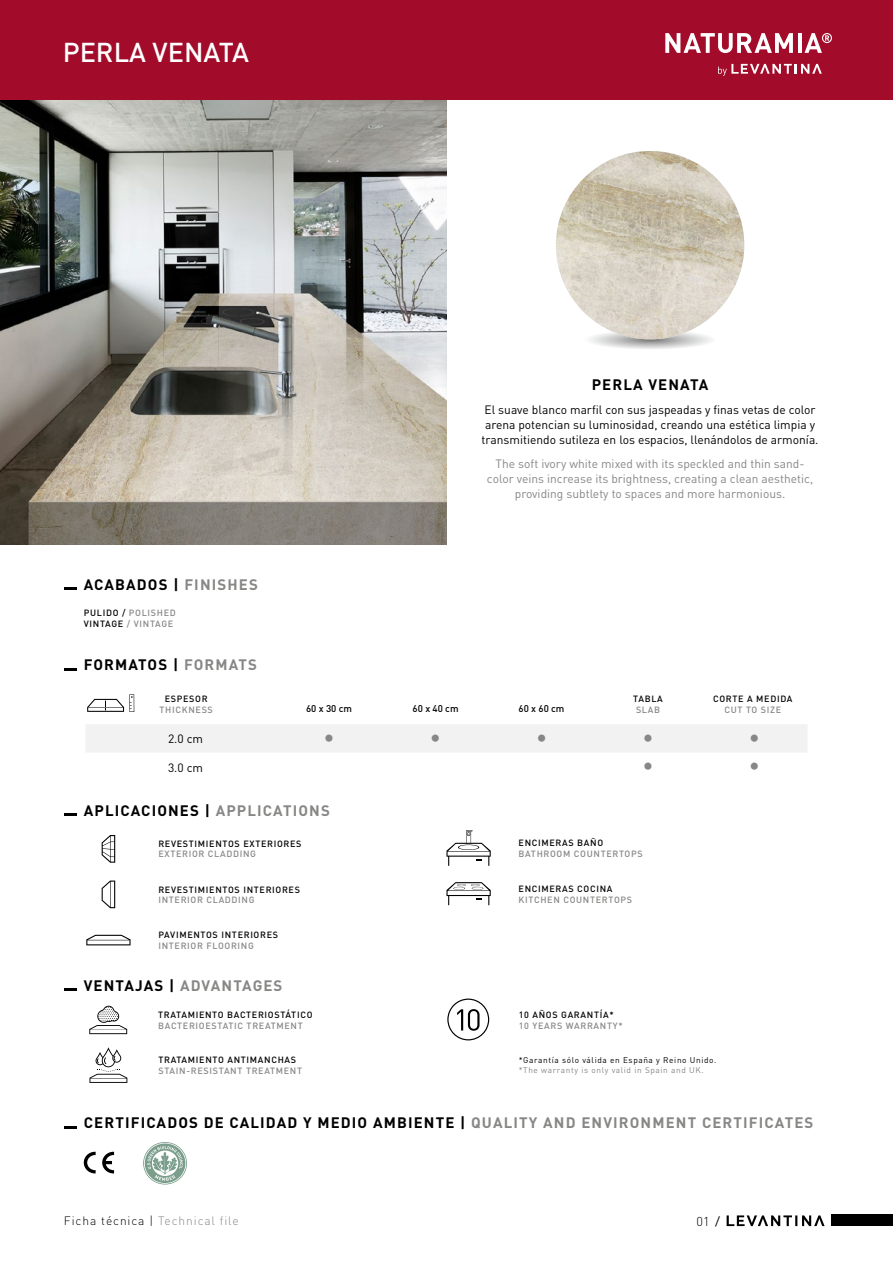
<style>
.page{position:relative;width:893px;height:1263px;background:#fff}
.page>*{position:absolute;margin:0;border:0;box-sizing:border-box;transform-origin:0 0}
.t1{font:500 27px "DIN";color:#fff}
.t2{font:27px "Minion Pro";color:#878786}
.t3{font:700 15px "DIN";letter-spacing:.075em;color:#000}
.t4{font:700 15px "DIN";letter-spacing:.075em;color:#878786}
.t5{font:300 12.75px "DIN";color:#000}
.t6{font:12px/15.1px "DIN";color:#000}
.t7{font:12px/15.1px "DIN";color:#878786;text-align:center}
.t8{font:300 12px "DIN";letter-spacing:.075em;color:#000}
.t9{font:500 9.75px "DIN";color:#000}
.t10{font:500 9px/10.8px "DIN";letter-spacing:.075em;color:#878786}
.t11{font:500 9px "DIN";letter-spacing:.075em;color:#000}
.t12{font:8.25px "DIN";letter-spacing:.075em;color:#000}
.t13{font:8.25px "DIN";letter-spacing:.075em;color:#878786}
.s1{color:#878786}
.s2{color:#000}
.s3{font-family:"Myriad Pro";font-weight:400;font-size:14.25px}
</style>
<div class="page">
<img style="left:0;top:100px;width:446px;height:444px">
<div style="left:0;top:0;width:893px;height:100px;background:#a20b29"></div>
<svg style="left:590px;top:329px;width:121px;height:20px"></svg>
<img style="left:556px;top:151px;width:188px;height:188px;border-radius:94px">
<div style="left:831px;top:1215px;width:62px;height:11px;background:#000"></div>
<svg style="left:727px;top:1215px;width:98px;height:11px"></svg>
<svg style="left:64px;top:587px;width:13px;height:3px"></svg>
<svg style="left:64px;top:668px;width:13px;height:2px"></svg>
<svg style="left:87px;top:694px;width:47px;height:18px"></svg>
<div style="left:86px;top:724px;width:721px;height:28px;background:#f2f2f2"></div>
<svg style="left:64px;top:814px;width:13px;height:2px"></svg>
<svg style="left:102px;top:835px;width:13px;height:28px"></svg>
<svg style="left:102px;top:880px;width:13px;height:28px"></svg>
<svg style="left:86px;top:935px;width:45px;height:10px"></svg>
<svg style="left:446px;top:830px;width:45px;height:36px"></svg>
<svg style="left:446px;top:882px;width:45px;height:23px"></svg>
<svg style="left:64px;top:989px;width:13px;height:2px"></svg>
<svg style="left:89px;top:1006px;width:38px;height:28px"></svg>
<svg style="left:89px;top:1047px;width:38px;height:36px"></svg>
<svg style="left:447px;top:998px;width:42px;height:42px"></svg>
<svg style="left:84px;top:1152px;width:12px;height:21px"></svg>
<svg style="left:102px;top:1152px;width:12px;height:21px"></svg>
<svg style="left:143px;top:1142px;width:44px;height:42px"></svg>
<svg style="left:144px;top:1143px;width:42px;height:41px"></svg>
<svg style="left:145px;top:1143px;width:40px;height:40px"></svg>
<svg style="left:147px;top:1146px;width:36px;height:35px"></svg>
<svg style="left:64px;top:1126px;width:13px;height:2px"></svg>
<hr style="left:798px;top:33px;width:3px;height:20px;background:#fff">
<svg style="left:718px;top:64px;width:104px;height:12px"></svg>
<svg style="left:665px;top:33px;width:128px;height:20px"></svg>
<svg style="left:804px;top:33px;width:28px;height:20px"></svg>
<h1 class="t1" style="left:63px;top:34px;width:188px">PERLA VENATA</h1>
<h2 class="t3" style="left:84px;top:574px;width:176px">ACABADOS | <span class="s1">FINISHES</span></h2>
<p class="t10" style="left:84px;top:607px;width:94px"><span class="s2">PULIDO /</span> POLISHED<br><span class="s2">VINTAGE</span> / VINTAGE</p>
<h2 class="t3" style="left:592px;top:375px;width:118px">PERLA VENATA</h2>
<h3 class="t6" style="left:482px;top:402px;width:338px">El suave blanco marfil con sus jaspeadas y finas vetas de color arena potencian su luminosidad, creando una estética limpia y transmitiendo sutileza en los espacios, llenándolos de armonía.</h3>
<h3 class="t7" style="left:487px;top:456px;width:328px">The soft ivory white mixed with its speckled and thin sand&shy;color veins increase its brightness, creating a clean aesthetic, providing subtlety to spaces and more harmonious.</h3>
<h2 class="t3" style="left:84px;top:655px;width:175px">FORMATOS | <span class="s1">FORMATS</span></h2>
<p class="t11" style="left:165px;top:692px;width:44px">ESPESOR</p>
<p class="t10" style="left:160px;top:703px;width:55px">THICKNESS</p>
<p class="t9" style="left:306px;top:702px;width:47px">60 x 30 cm</p>
<p class="t9" style="left:413px;top:702px;width:47px">60 x 40 cm</p>
<p class="t9" style="left:518px;top:702px;width:47px">60 x 60 cm</p>
<h3 class="t6" style="left:168px;top:731px;width:37px">2.0 cm</h3>
<h1 class="t2" style="left:324px;top:717px;width:12px">•</h1>
<h1 class="t2" style="left:430px;top:717px;width:12px">•</h1>
<h1 class="t2" style="left:536px;top:717px;width:12px">•</h1>
<h1 class="t2" style="left:643px;top:717px;width:12px">•</h1>
<h1 class="t2" style="left:749px;top:717px;width:12px">•</h1>
<h3 class="t6" style="left:168px;top:760px;width:37px">3.0 cm</h3>
<h1 class="t2" style="left:643px;top:746px;width:12px">•</h1>
<h1 class="t2" style="left:749px;top:746px;width:12px">•</h1>
<h2 class="t3" style="left:84px;top:800px;width:248px">APLICACIONES | <span class="s1">APPLICATIONS</span></h2>
<p class="t11" style="left:158px;top:837px;width:145px">REVESTIMIENTOS EXTERIORES</p>
<p class="t10" style="left:158px;top:848px;width:99px">EXTERIOR CLADDING</p>
<p class="t11" style="left:713px;top:692px;width:81px">CORTE A MEDIDA</p>
<p class="t10" style="left:724px;top:703px;width:58px">CUT TO SIZE</p>
<p class="t11" style="left:633px;top:692px;width:31px">TABLA</p>
<p class="t10" style="left:636px;top:703px;width:26px">SLAB</p>
<p class="t11" style="left:519px;top:837px;width:86px">ENCIMERAS BAÑO</p>
<p class="t10" style="left:519px;top:848px;width:126px">BATHROOM COUNTERTOPS</p>
<p class="t11" style="left:519px;top:883px;width:95px">ENCIMERAS COCINA</p>
<p class="t10" style="left:519px;top:894px;width:115px">KITCHEN COUNTERTOPS</p>
<p class="t11" style="left:158px;top:883px;width:143px">REVESTIMIENTOS INTERIORES</p>
<p class="t10" style="left:158px;top:894px;width:98px">INTERIOR CLADDING</p>
<p class="t11" style="left:158px;top:929px;width:121px">PAVIMENTOS INTERIORES</p>
<p class="t10" style="left:158px;top:940px;width:97px">INTERIOR FLOORING</p>
<h2 class="t4" style="left:84px;top:976px;width:200px"><span class="s2">VENTAJAS |</span> ADVANTAGES</h2>
<p class="t11" style="left:158px;top:1009px;width:156px">TRATAMIENTO BACTERIOSTÁTICO</p>
<p class="t10" style="left:158px;top:1020px;width:146px">BACTERIOESTATIC TREATMENT</p>
<p class="t11" style="left:158px;top:1054px;width:139px">TRATAMIENTO ANTIMANCHAS</p>
<p class="t10" style="left:158px;top:1065px;width:145px">STAIN-RESISTANT TREATMENT</p>
<p class="t11" style="left:519px;top:1009px;width:97px">10 AÑOS GARANTÍA*</p>
<p class="t10" style="left:519px;top:1020px;width:106px">10 YEARS WARRANTY*</p>
<p class="t12" style="left:519px;top:1056px;width:199px">*Garantía sólo válida en España y Reino Unido.</p>
<p class="t13" style="left:519px;top:1065px;width:187px">*The warranty is only valid in Spain and UK.</p>
<h2 class="t3" style="left:84px;top:1113px;width:731px">CERTIFICADOS DE CALIDAD Y MEDIO AMBIENTE | <span class="s1">QUALITY AND ENVIRONMENT CERTIFICATES</span></h2>
<h3 class="t8" style="left:64px;top:1213px;width:176px">Ficha técnica | <span class="s1">Technical file</span></h3>
<h3 class="t5" style="left:696px;top:1213px;width:25px">01 <span class="s3">/</span></h3>
</div>
